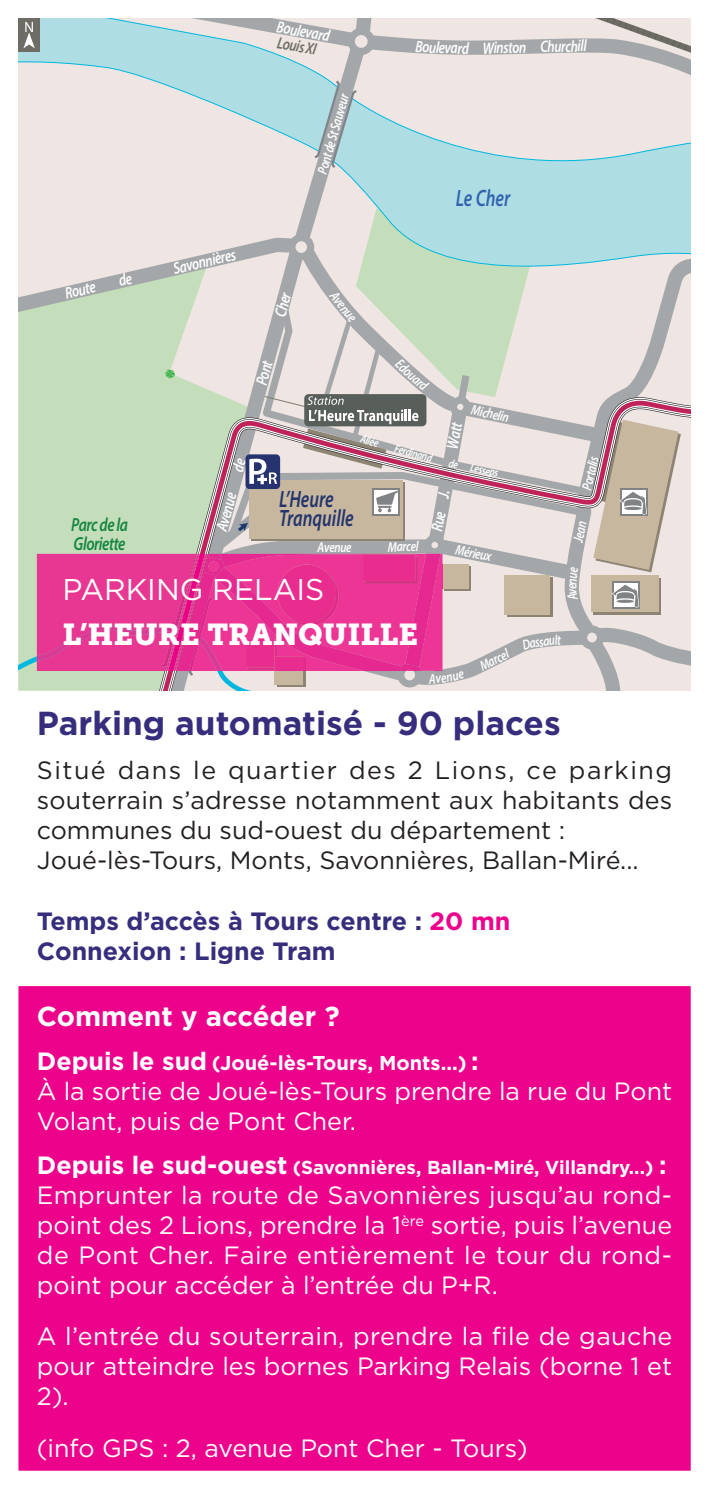
<style>
.page{position:relative;width:709px;height:1489px;background:#fff}
.page>*{position:absolute;margin:0;border:0;box-sizing:border-box;transform-origin:0 0}
.t1{font:700 33.25px "Gotham";color:#362d7d}
.t2{font:30px "Museo Slab 900";color:#fff}
.t3{font:30px "Gotham";color:#fff}
.t4{font:700 27.5px "Gotham";color:#fff}
.t5{font:25px/30px "Gotham";color:#fff;text-align:justify}
.t6{font:25px/30px "Gotham";color:#231f20}
.t7{font:700 25px/30px "Gotham";color:#362d7d}
.t8{font:italic 600 23.75px/19px "Myriad Pro";color:#23346d;scale:.75 1}
.t9{font:700 20px "Gotham";color:#fff}
.t10{font:italic 600 19px/19px "Myriad Pro";letter-spacing:-.03em;color:#158540;scale:.8 1}
.t11{font:700 18.75px "Gotham";color:#fff}
.t12{font:italic 600 16.5px "Myriad Pro";color:#fff;scale:.8 1}
.t13{font:italic 600 16.5px "Myriad Pro";color:#6d6d65;scale:.8 1}
.t14{font:italic 600 14.25px "Myriad Pro";letter-spacing:-.035em;color:#fff;scale:.8 1}
.t15{font:italic 600 11.75px "Myriad Pro";color:#fff;scale:.8 1}
.s1{color:#ed028c}
.s2{font-size:25px}
</style>
<div class="page">
<div style="left:18px;top:986px;width:673px;height:485px;background:#ed028c"></div>
<svg style="left:18px;top:18px;width:672px;height:672px;background:#d1c6c9"></svg>
<p class="t12" style="left:279px;top:16px;width:69px;rotate:10deg">Boulevard</p>
<p class="t13" style="left:279px;top:32px;width:51px;rotate:10deg">LouisXI</p>
<p class="t12" style="left:429px;top:37px;width:29px;rotate:2deg">ulev</p>
<p class="t12" style="left:462px;top:38px;width:11px">d</p>
<p class="t12" style="left:482px;top:37px;width:47px;rotate:-1deg">Winsto</p>
<p class="t12" style="left:540px;top:36px;width:52px;rotate:-1deg">Churchi</p>
<p class="t12" style="left:580px;top:35px;width:9px">ll</p>
<p class="t12" style="left:63px;top:283px;width:40px;rotate:-13deg">Route</p>
<p class="t10" style="left:71px;top:515px;width:73px">Parc de la<br>Gloriette</p>
<p class="t14" style="left:313px;top:171px;width:105px;rotate:-74deg">Pont de St Sauveur</p>
<p class="t12" style="left:171px;top:258px;width:81px;rotate:-13deg">Savonnières</p>
<p class="t12" style="left:211px;top:528px;width:51px;rotate:-75deg">Avenue</p>
<p class="t12" style="left:270px;top:314px;width:32px;rotate:-75deg">Cher</p>
<p class="t12" style="left:251px;top:382px;width:33px;rotate:-75deg">Pont</p>
<p class="t15" style="left:362px;top:431px;width:24px;rotate:15deg">Allée</p>
<p class="t8" style="left:279px;top:489px;width:101px">L’Heure<br>Tranquille</p>
<p class="t15" style="left:397px;top:441px;width:50px;rotate:15deg">Ferdinand</p>
<p class="t12" style="left:442px;top:447px;width:34px;rotate:-80deg">Watt</p>
<p class="t14" style="left:473px;top:401px;width:49px;rotate:11deg">Michelin</p>
<p class="t15" style="left:450px;top:455px;width:65px;rotate:12deg">de Lesseps</p>
<p class="t12" style="left:426px;top:529px;width:54px;rotate:-80deg">Rue J.</p>
<p class="t14" style="left:317px;top:538px;width:44px;rotate:-1deg">Avenue</p>
<p class="t14" style="left:397px;top:537px;width:29px">arcel</p>
<p class="t14" style="left:457px;top:540px;width:47px;rotate:11deg">Mérieux</p>
<p class="t3" style="left:62px;top:570px;width:263px">PARKING RELAIS</p>
<p class="t2" style="left:62px;top:617px;width:357px">L’HEURE TRANQUILLE</p>
<p class="t14" style="left:476px;top:658px;width:30px;rotate:-26deg">Marc</p>
<p class="t14" style="left:577px;top:488px;width:44px;rotate:-77deg">Portalis</p>
<h1 class="t1" style="left:37px;top:701px;width:525px">Parking automatisé - 90 places</h1>
<p class="t6" style="left:37px;top:754px;width:637px">Situé dans le quartier des 2 Lions, ce parking souterrain s’adresse notamment aux habitants des communes du sud-ouest du département :<br>Joué-lès-Tours, Monts, Savonnières, Ballan-Miré...</p>
<p class="t7" style="left:37px;top:905px;width:475px">Temps d’accès à Tours centre : <span class="s1">20 mn<br></span>Connexion : Ligne Tram</p>
<p class="t4" style="left:37px;top:997px;width:304px">Comment y accéder ?</p>
<p class="t9" style="left:37px;top:1049px;width:443px"><span class="s2">Depuis le sud</span> (Joué-lès-Tours, Monts...) <span class="s2">:</span></p>
<p class="t5" style="left:37px;top:1075px;width:637px">À la sortie de Joué-lès-Tours prendre la rue du Pont<br>Volant, puis de Pont Cher.</p>
<p class="t11" style="left:37px;top:1154px;width:631px"><span class="s2">Depuis le sud-ouest</span> (Savonnières, Ballan-Miré, Villandry...) <span class="s2">:</span></p>
<p class="t5" style="left:37px;top:1179px;width:637px">Emprunter la route de Savonnières jusqu’au rond&shy;point des 2 Lions, prendre la 1<sup>ère</sup> sortie, puis l’avenue de Pont Cher. Faire entièrement le tour du rond&shy;point pour accéder à l’entrée du P+R.</p>
<p class="t5" style="left:37px;top:1320px;width:637px">A l’entrée du souterrain, prendre la file de gauche pour atteindre les bornes Parking Relais (borne 1 et 2).</p>
<p class="t5" style="left:37px;top:1432px;width:492px">(info GPS : 2, avenue Pont Cher - Tours)</p>
</div>
